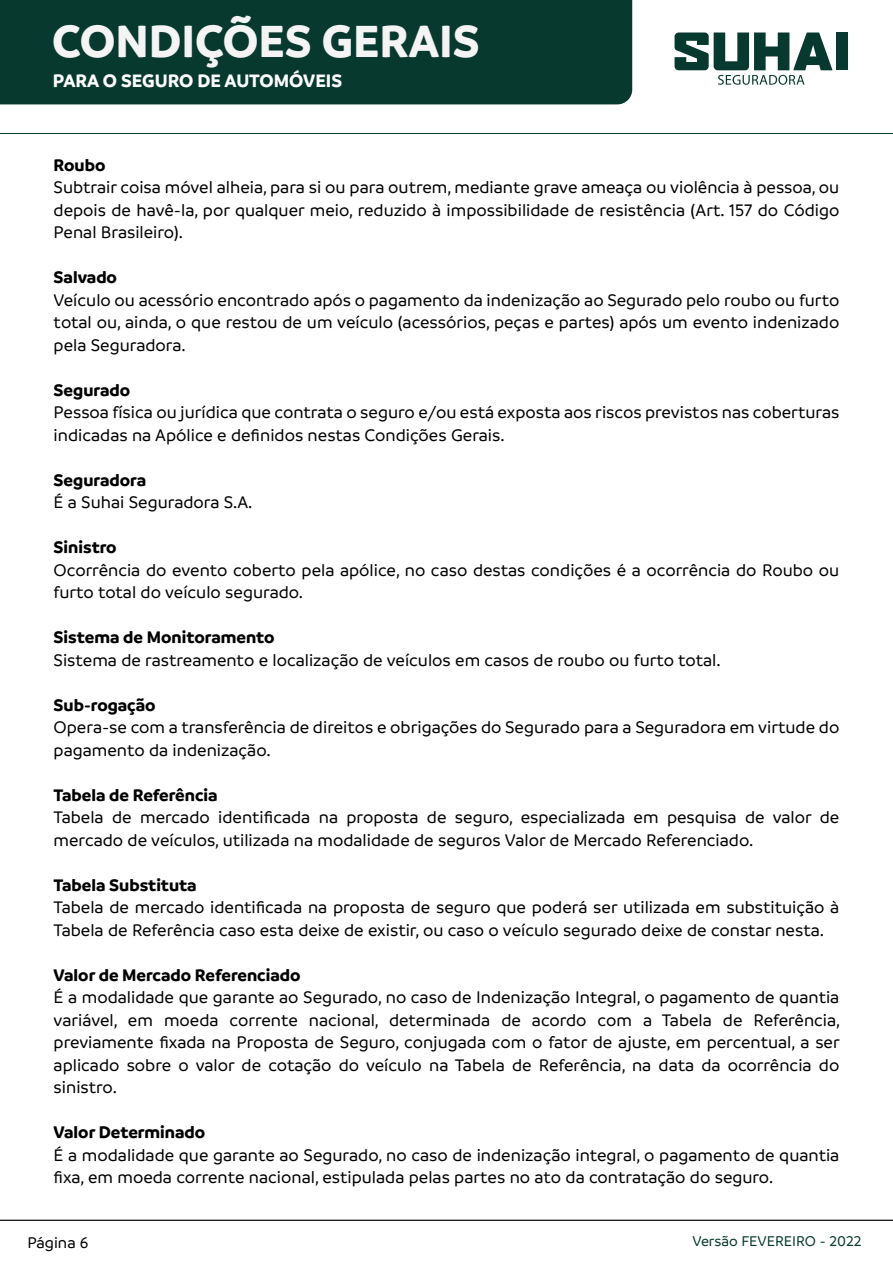
<style>
.page{position:relative;width:893px;height:1263px;background:#fff}
.page>*{position:absolute;margin:0;border:0;box-sizing:border-box;transform-origin:0 0}
.t1{font:700 48.45px "Branding";color:#f4f4f4}
.t2{font:700 19.35px "Branding";color:#fff}
.t3{font:500 18px/22.5px "Branding";color:#000}
.t4{font:700 18px "Branding";color:#000}
.t5{font:500 16.5px "Branding";color:#000}
.t6{font:500 15.15px "Branding";color:#08392e}
</style>
<div class="page">
<hr style="left:0;top:1220px;width:893px;height:1px;background:#000">
<hr style="left:0;top:133px;width:893px;height:1px;background:#08392e">
<div style="left:0;top:0;width:632px;height:104px;background:#08392e"></div>
<div style="left:836px;top:33px;width:12px;height:37px;background:#08392e"></div>
<svg style="left:674px;top:32px;width:158px;height:53px"></svg>
<h1 class="t1" style="left:52px;top:19px;width:429px">CONDIÇÕES GERAIS</h1>
<p class="t2" style="left:53px;top:72px;width:291px">PARA O SEGURO DE AUTOMÓVEIS</p>
<p class="t4" style="left:54px;top:157px;width:53px">Roubo</p>
<p class="t3" style="left:54px;top:177px;width:787px;text-align:justify">Subtrair coisa móvel alheia, para si ou para outrem, mediante grave ameaça ou violência à pessoa, ou depois de havê-la, por qualquer meio, reduzido à impossibilidade de resistência (Art. 157 do Código Penal Brasileiro).</p>
<p class="t4" style="left:54px;top:269px;width:65px">Salvado</p>
<p class="t3" style="left:54px;top:289px;width:787px;text-align:justify">Veículo ou acessório encontrado após o pagamento da indenização ao Segurado pelo roubo ou furto total ou, ainda, o que restou de um veículo (acessórios, peças e partes) após um evento indenizado pela Seguradora.</p>
<p class="t4" style="left:54px;top:382px;width:78px">Segurado</p>
<p class="t3" style="left:54px;top:402px;width:787px">Pessoa física ou jurídica que contrata o seguro e/ou está exposta aos riscos previstos nas coberturas indicadas na Apólice e definidos nestas Condições Gerais.</p>
<p class="t4" style="left:54px;top:472px;width:94px">Seguradora</p>
<p class="t3" style="left:54px;top:492px;width:200px">É a Suhai Seguradora S.A.</p>
<p class="t4" style="left:54px;top:539px;width:64px">Sinistro</p>
<p class="t3" style="left:54px;top:559px;width:787px">Ocorrência do evento coberto pela apólice, no caso destas condições é a ocorrência do Roubo ou furto total do veículo segurado.</p>
<p class="t4" style="left:54px;top:629px;width:223px">Sistema de Monitoramento</p>
<p class="t3" style="left:54px;top:649px;width:669px">Sistema de rastreamento e localização de veículos em casos de roubo ou furto total.</p>
<p class="t4" style="left:54px;top:697px;width:103px">Sub-rogação</p>
<p class="t3" style="left:54px;top:717px;width:787px">Opera-se com a transferência de direitos e obrigações do Segurado para a Seguradora em virtude do pagamento da indenização.</p>
<p class="t4" style="left:54px;top:787px;width:165px">Tabela de Referência</p>
<p class="t3" style="left:54px;top:807px;width:787px">Tabela de mercado identificada na proposta de seguro, especializada em pesquisa de valor de mercado de veículos, utilizada na modalidade de seguros Valor de Mercado Referenciado.</p>
<p class="t4" style="left:54px;top:877px;width:144px">Tabela Substituta</p>
<p class="t3" style="left:54px;top:897px;width:787px">Tabela de mercado identificada na proposta de seguro que poderá ser utilizada em substituição à<br>Tabela de Referência caso esta deixe de existir, ou caso o veículo segurado deixe de constar nesta.</p>
<p class="t4" style="left:54px;top:967px;width:248px">Valor de Mercado Referenciado</p>
<p class="t3" style="left:54px;top:987px;width:788px;text-align:justify">É a modalidade que garante ao Segurado, no caso de Indenização Integral, o pagamento de quantia variável, em moeda corrente nacional, determinada de acordo com a Tabela de Referência, previamente fixada na Proposta de Seguro, conjugada com o fator de ajuste, em percentual, a ser aplicado sobre o valor de cotação do veículo na Tabela de Referência, na data da ocorrência do sinistro.</p>
<p class="t4" style="left:54px;top:1124px;width:153px">Valor Determinado</p>
<p class="t3" style="left:54px;top:1144px;width:787px">É a modalidade que garante ao Segurado, no caso de indenização integral, o pagamento de quantia fixa, em moeda corrente nacional, estipulada pelas partes no ato da contratação do seguro.</p>
<p class="t5" style="left:27px;top:1235px;width:62px">Página 6</p>
<p class="t6" style="left:692px;top:1234px;width:171px">Versão FEVEREIRO - 2022</p>
</div>
